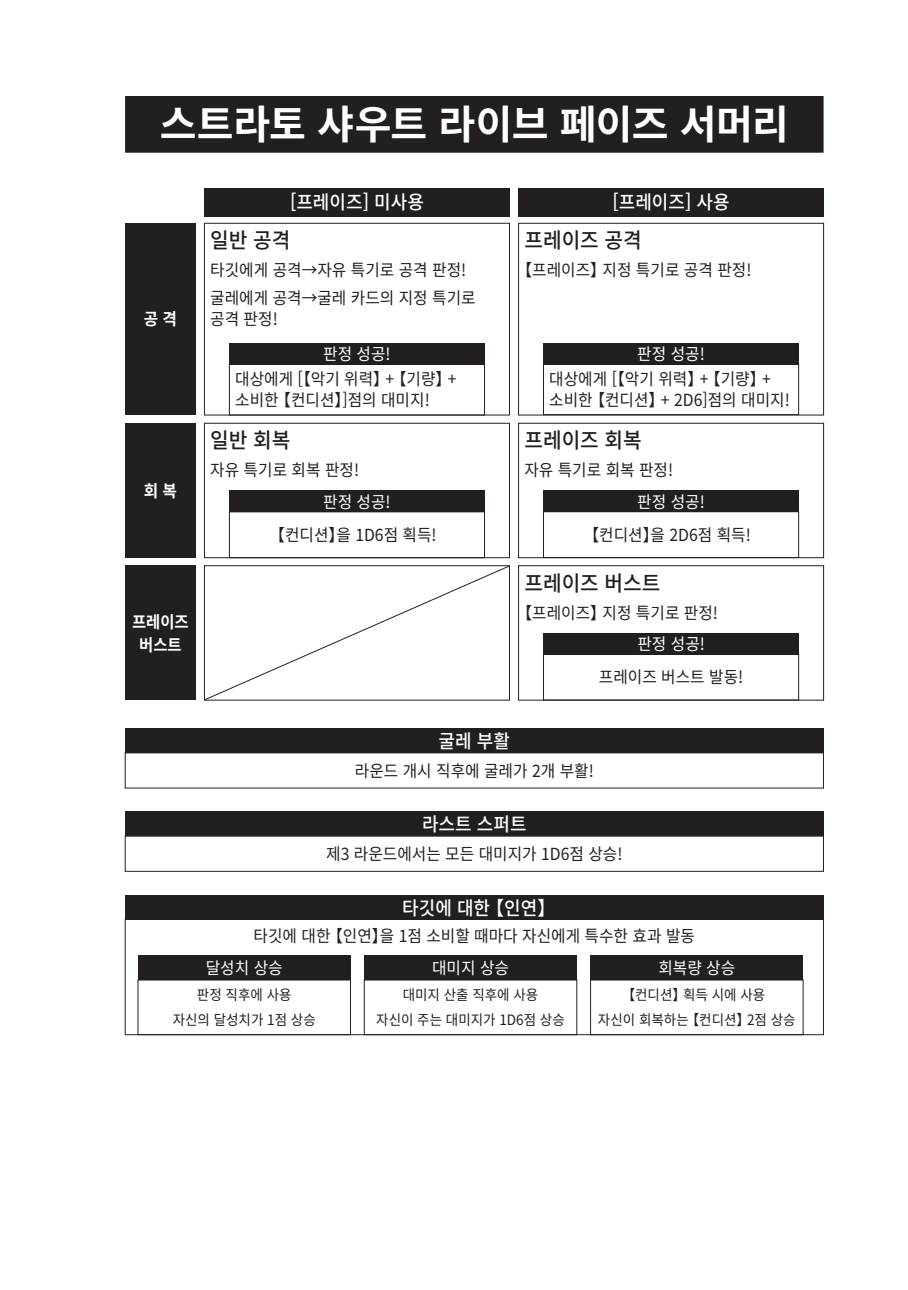
<style>
.page{position:relative;width:908px;height:1290px;background:#fff}
.page>*{position:absolute;margin:0;border:0;box-sizing:border-box;transform-origin:0 0}
.규칙_제목_숫자_없는_버전{font:700 40px "Noto Sans CJ Kkr";letter-spacing:-.02em;color:#fff}
.Inasne_Rule_Text_Normal{font:500 21.5px "Noto Sans CJ Kkr";color:#231f20;scale:.95 1}
.Inasne_Rule_Text_Normal-2{font:500 19px "Noto Sans CJ Kkr";color:#fff;scale:.95 1}
.Inasne_Rule_Text_Normal-3{font:16.75px/21px "Noto Sans CJ Kkr";color:#231f20;scale:.95 1}
.Inasne_Rule_Text_Normal-4{font:16.75px "Noto Sans CJ Kkr";color:#fff;scale:.95 1}
.Inasne_Rule_Text_Normal-5{font:700 16.75px/23px "Noto Sans CJ Kkr";color:#fff;text-align:center;scale:.93 1}
.Inasne_Rule_Text_Normal-6{font:700 16.75px "Noto Sans CJ Kkr";color:#fff;scale:.95 1}
.Inasne_Rule_Text_Normal-7{font:14.25px "Noto Sans CJ Kkr";color:#231f20;scale:.95 1}
</style>
<div class="page">
<div style="left:125px;top:96px;width:698px;height:57px;background:#231f20"></div>
<div style="left:125px;top:223px;width:71px;height:192px;background:#231f20"></div>
<div style="left:125px;top:566px;width:71px;height:134px;background:#231f20"></div>
<div style="left:125px;top:423px;width:71px;height:135px;background:#231f20"></div>
<div style="left:204px;top:188px;width:305px;height:28px;background:#231f20"></div>
<div style="left:518px;top:188px;width:305px;height:28px;background:#231f20"></div>
<div style="left:204px;top:223px;width:305px;height:192px;border:1px solid #231f20"></div>
<div style="left:204px;top:423px;width:305px;height:135px;border:1px solid #231f20"></div>
<div style="left:518px;top:423px;width:305px;height:135px;border:1px solid #231f20"></div>
<div style="left:518px;top:223px;width:305px;height:192px;border:1px solid #231f20"></div>
<div style="left:229px;top:512px;width:255px;height:46px;border:1px solid #231f20"></div>
<div style="left:543px;top:512px;width:255px;height:46px;border:1px solid #231f20"></div>
<div style="left:543px;top:654px;width:255px;height:46px;border:1px solid #231f20"></div>
<div style="left:125px;top:919px;width:698px;height:116px;border:1px solid #231f20"></div>
<div style="left:229px;top:364px;width:255px;height:51px;border:1px solid #231f20"></div>
<div style="left:543px;top:364px;width:255px;height:51px;border:1px solid #231f20"></div>
<div style="left:229px;top:491px;width:255px;height:21px;background:#231f20"></div>
<div style="left:543px;top:491px;width:255px;height:21px;background:#231f20"></div>
<div style="left:543px;top:633px;width:255px;height:21px;background:#231f20"></div>
<div style="left:590px;top:955px;width:212px;height:25px;background:#231f20"></div>
<div style="left:364px;top:955px;width:212px;height:25px;background:#231f20"></div>
<div style="left:138px;top:955px;width:212px;height:25px;background:#231f20"></div>
<div style="left:125px;top:728px;width:698px;height:25px;background:#231f20"></div>
<div style="left:125px;top:811px;width:698px;height:25px;background:#231f20"></div>
<div style="left:125px;top:895px;width:698px;height:25px;background:#231f20"></div>
<div style="left:229px;top:343px;width:255px;height:21px;background:#231f20"></div>
<div style="left:543px;top:343px;width:255px;height:21px;background:#231f20"></div>
<svg style="left:203px;top:565px;width:307px;height:136px"></svg>
<p class="규칙_제목_숫자_없는_버전" style="left:160px;top:102px;width:630px">스트라토 샤우트 라이브 페이즈 서머리</p>
<p class="Inasne_Rule_Text_Normal-6" style="left:144px;top:310px;width:37px">공 격</p>
<p class="Inasne_Rule_Text_Normal-6" style="left:144px;top:481px;width:37px">회 복</p>
<p class="Inasne_Rule_Text_Normal-5" style="left:132px;top:610px;width:62px">프레이즈 버스트</p>
<p class="Inasne_Rule_Text_Normal-2" style="left:290px;top:192px;width:142px">[프레이즈] 미사용</p>
<p class="Inasne_Rule_Text_Normal-2" style="left:612px;top:192px;width:125px">[프레이즈] 사용</p>
<p class="Inasne_Rule_Text_Normal" style="left:210px;top:228px;width:86px">일반 공격</p>
<p class="Inasne_Rule_Text_Normal-3" style="left:210px;top:260px;width:271px">타깃에게 공격→자유 특기로 공격 판정!</p>
<p class="Inasne_Rule_Text_Normal-3" style="left:210px;top:288px;width:281px">굴레에게 공격→굴레 카드의 지정 특기로 공격 판정!</p>
<p class="Inasne_Rule_Text_Normal" style="left:524px;top:228px;width:125px">프레이즈 공격</p>
<p class="Inasne_Rule_Text_Normal-3" style="left:516px;top:260px;width:249px">【프레이즈】지정 특기로 공격 판정!</p>
<p class="Inasne_Rule_Text_Normal-4" style="left:323px;top:344px;width:73px">판정 성공!</p>
<p class="Inasne_Rule_Text_Normal-4" style="left:637px;top:344px;width:73px">판정 성공!</p>
<p class="Inasne_Rule_Text_Normal-3" style="left:235px;top:369px;width:234px">대상에게 [【악기 위력】+ 【기량】+ 소비한 【컨디션】]점의 대미지!</p>
<p class="Inasne_Rule_Text_Normal-3" style="left:549px;top:369px;width:254px">대상에게 [【악기 위력】+ 【기량】+ 소비한 【컨디션】+ 2D6]점의 대미지!</p>
<p class="Inasne_Rule_Text_Normal" style="left:210px;top:428px;width:86px">일반 회복</p>
<p class="Inasne_Rule_Text_Normal-3" style="left:210px;top:460px;width:158px">자유 특기로 회복 판정!</p>
<p class="Inasne_Rule_Text_Normal" style="left:524px;top:428px;width:125px">프레이즈 회복</p>
<p class="Inasne_Rule_Text_Normal-3" style="left:524px;top:460px;width:158px">자유 특기로 회복 판정!</p>
<p class="Inasne_Rule_Text_Normal-4" style="left:323px;top:492px;width:73px">판정 성공!</p>
<p class="Inasne_Rule_Text_Normal-4" style="left:637px;top:492px;width:73px">판정 성공!</p>
<p class="Inasne_Rule_Text_Normal-3" style="left:269px;top:525px;width:178px">【컨디션】을 1D6점 획득!</p>
<p class="Inasne_Rule_Text_Normal-3" style="left:583px;top:525px;width:178px">【컨디션】을 2D6점 획득!</p>
<p class="Inasne_Rule_Text_Normal" style="left:524px;top:571px;width:145px">프레이즈 버스트</p>
<p class="Inasne_Rule_Text_Normal-3" style="left:516px;top:602px;width:213px">【프레이즈】지정 특기로 판정!</p>
<p class="Inasne_Rule_Text_Normal-4" style="left:637px;top:634px;width:73px">판정 성공!</p>
<p class="Inasne_Rule_Text_Normal-2" style="left:438px;top:730px;width:77px">굴레 부활</p>
<p class="Inasne_Rule_Text_Normal-3" style="left:598px;top:667px;width:153px">프레이즈 버스트 발동!</p>
<p class="Inasne_Rule_Text_Normal-3" style="left:354px;top:760px;width:253px">라운드 개시 직후에 굴레가 2개 부활!</p>
<p class="Inasne_Rule_Text_Normal-2" style="left:422px;top:813px;width:111px">라스트 스퍼트</p>
<p class="Inasne_Rule_Text_Normal-3" style="left:326px;top:844px;width:313px">제3 라운드에서는 모든 대미지가 1D6점 상승!</p>
<p class="Inasne_Rule_Text_Normal-2" style="left:402px;top:897px;width:163px">타깃에 대한 【인연】</p>
<p class="Inasne_Rule_Text_Normal-3" style="left:253px;top:925px;width:466px">타깃에 대한 【인연】을 1점 소비할 때마다 자신에게 특수한 효과 발동</p>
<p class="Inasne_Rule_Text_Normal-4" style="left:206px;top:958px;width:82px">달성치 상승</p>
<p class="Inasne_Rule_Text_Normal-4" style="left:432px;top:958px;width:82px">대미지 상승</p>
<p class="Inasne_Rule_Text_Normal-4" style="left:658px;top:958px;width:82px">회복량 상승</p>
<p class="Inasne_Rule_Text_Normal-7" style="left:197px;top:987px;width:101px">판정 직후에 사용</p>
<p class="Inasne_Rule_Text_Normal-7" style="left:172px;top:1012px;width:152px">자신의 달성치가 1점 상승</p>
<p class="Inasne_Rule_Text_Normal-7" style="left:402px;top:987px;width:144px">대미지 산출 직후에 사용</p>
<p class="Inasne_Rule_Text_Normal-7" style="left:376px;top:1012px;width:200px">자신이 주는 대미지가 1D6점 상승</p>
<p class="Inasne_Rule_Text_Normal-7" style="left:621px;top:987px;width:152px">【컨디션】획득 시에 사용</p>
<p class="Inasne_Rule_Text_Normal-7" style="left:597px;top:1012px;width:209px">자신이 회복하는 【컨디션】2점 상승</p>
</div>
